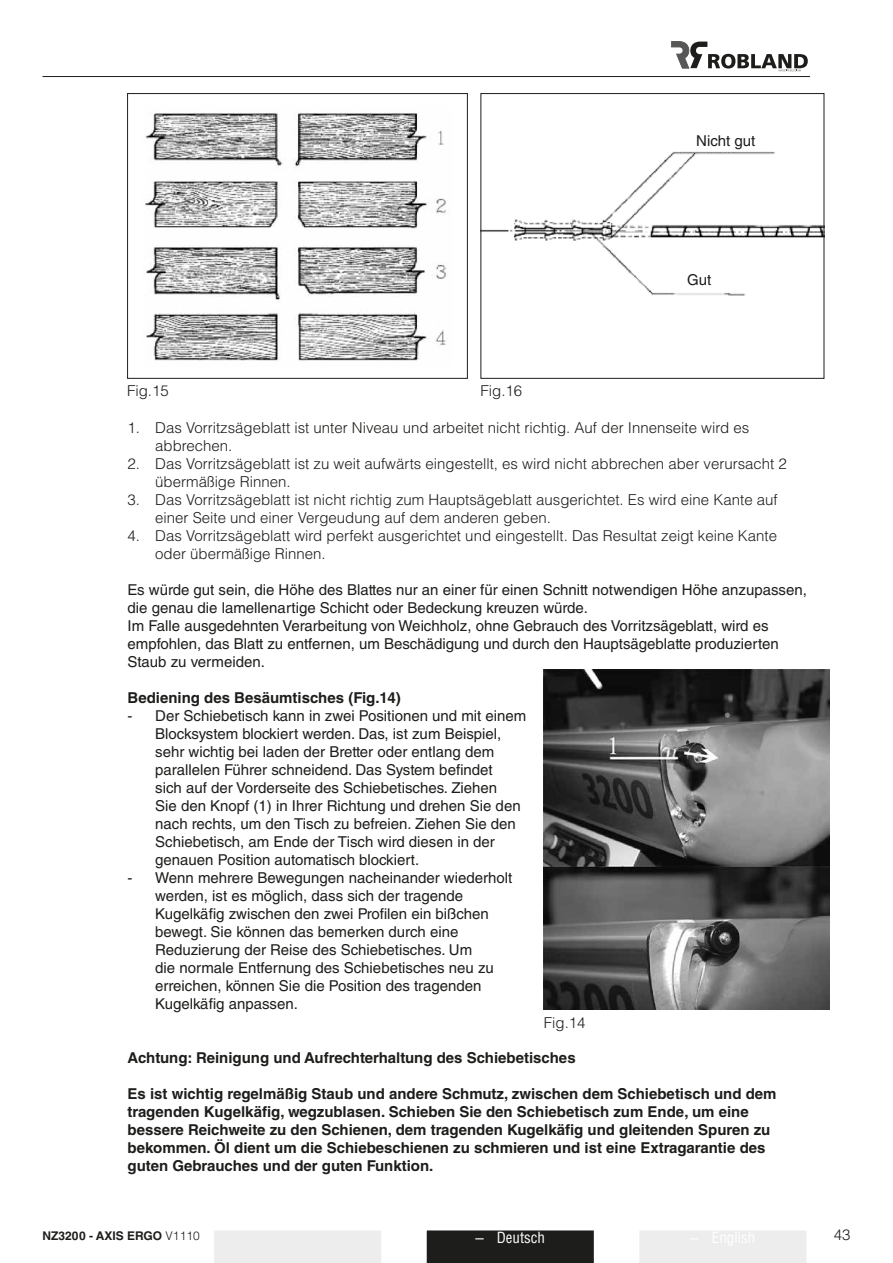
<style>
.page{position:relative;width:893px;height:1263px;background:#fff}
.page>*{position:absolute;margin:0;border:0;box-sizing:border-box;transform-origin:0 0}
.t1{font:15px/18px "Helvetica LT Std";color:#1d1d1b}
.t2{font:300 15px/18px "Helvetica LT Std";color:#1d1d1b}
.t3{font:700 15px/18px "Helvetica LT Std";color:#1d1d1b}
.t4{font:condensed 15px "Helvetica LT Std";color:#fff}
.t5{font:700 12px "Helvetica LT Std";color:#1d1d1b}
.s1{font-weight:300}
.s2{font-stretch:normal}
</style>
<div class="page">
<svg style="left:672px;top:42px;width:136px;height:29px"></svg>
<hr style="left:43px;top:76px;width:767px;height:1px;background:#1d1d1b">
<div style="left:639px;top:1231px;width:167px;height:32px;background:#ededed"></div>
<div style="left:426px;top:1230px;width:168px;height:33px;background:#1d1d1b"></div>
<div style="left:214px;top:1231px;width:167px;height:32px;background:#ededed"></div>
<img style="left:543px;top:670px;width:286px;height:339px">
<img style="left:145px;top:113px;width:302px;height:248px">
<div style="left:127px;top:93px;width:341px;height:286px;border:1px solid #1d1d1b"></div>
<img style="left:482px;top:151px;width:340px;height:145px">
<div style="left:480px;top:93px;width:344px;height:286px;border:1px solid #1d1d1b"></div>
<p class="t1" style="left:696px;top:131px;width:61px">Nicht gut</p>
<p class="t2" style="left:127px;top:382px;width:43px">Fig.15</p>
<p class="t2" style="left:480px;top:382px;width:43px">Fig.16</p>
<p class="t1" style="left:687px;top:270px;width:26px">Gut</p>
<p class="t2" style="left:155px;top:418px;width:596px;text-indent:-28px">1. Das Vorritzsägeblatt ist unter Niveau und arbeitet nicht richtig. Auf der Innenseite wird es abbrechen.</p>
<p class="t2" style="left:155px;top:454px;width:633px;text-indent:-28px">2. Das Vorritzsägeblatt ist zu weit aufwärts eingestellt, es wird nicht abbrechen aber verursacht 2 übermäßige Rinnen.</p>
<p class="t2" style="left:155px;top:490px;width:624px;text-indent:-28px">3. Das Vorritzsägeblatt ist nicht richtig zum Hauptsägeblatt ausgerichtet. Es wird eine Kante auf einer Seite und einer Vergeudung auf dem anderen geben.</p>
<p class="t2" style="left:155px;top:526px;width:623px;text-indent:-28px">4. Das Vorritzsägeblatt wird perfekt ausgerichtet und eingestellt. Das Resultat zeigt keine Kante oder übermäßige Rinnen.</p>
<p class="t1" style="left:128px;top:581px;width:681px">Es würde gut sein, die Höhe des Blattes nur an einer für einen Schnitt notwendigen Höhe anzupassen, die genau die lamellenartige Schicht oder Bedeckung kreuzen würde.<br>Im Falle ausgedehnten Verarbeitung von Weichholz, ohne Gebrauch des Vorritzsägeblatt, wird es empfohlen, das Blatt zu entfernen, um Beschädigung und durch den Hauptsägeblatte produzierten Staub zu vermeiden.</p>
<p class="t3" style="left:128px;top:688px;width:275px">Bediening des Besäumtisches (Fig.14)</p>
<p class="t1" style="left:155px;top:707px;width:373px;text-indent:-28px">- Der Schiebetisch kann in zwei Positionen und mit einem Blocksystem blockiert werden. Das, ist zum Beispiel, sehr wichtig bei laden der Bretter oder entlang dem parallelen Führer schneidend. Das System befindet<br>sich auf der Vorderseite des Schiebetisches. Ziehen<br>Sie den Knopf (1) in Ihrer Richtung und drehen Sie den nach rechts, um den Tisch zu befreien. Ziehen Sie den Schiebetisch, am Ende der Tisch wird diesen in der genauen Position automatisch blockiert.</p>
<p class="t1" style="left:155px;top:869px;width:358px;text-indent:-28px">- Wenn mehrere Bewegungen nacheinander wiederholt werden, ist es möglich, dass sich der tragende Kugelkäfig zwischen den zwei Profilen ein bißchen bewegt. Sie können das bemerken durch eine Reduzierung der Reise des Schiebetisches. Um<br>die normale Entfernung des Schiebetisches neu zu erreichen, können Sie die Position des tragenden Kugelkäfig anpassen.</p>
<p class="t3" style="left:128px;top:1048px;width:450px">Achtung: Reinigung und Aufrechterhaltung des Schiebetisches</p>
<p class="t3" style="left:128px;top:1084px;width:650px">Es ist wichtig regelmäßig Staub und andere Schmutz, zwischen dem Schiebetisch und dem tragenden Kugelkäfig, wegzublasen. Schieben Sie den Schiebetisch zum Ende, um eine bessere Reichweite zu den Schienen, dem tragenden Kugelkäfig und gleitenden Spuren zu bekommen. Öl dient um die Schiebeschienen zu schmieren und ist eine Extragarantie des guten Gebrauches und der guten Funktion.</p>
<p class="t2" style="left:544px;top:1013px;width:43px">Fig.14</p>
<p class="t5" style="left:43px;top:1228px;width:159px">NZ3200 - AXIS ERGO <span class="s1">V1110</span></p>
<p class="t4" style="left:475px;top:1228px;width:71px"><span class="s2">–</span> Deutsch</p>
<p class="t2" style="left:834px;top:1225px;width:18px">43</p>
</div>
